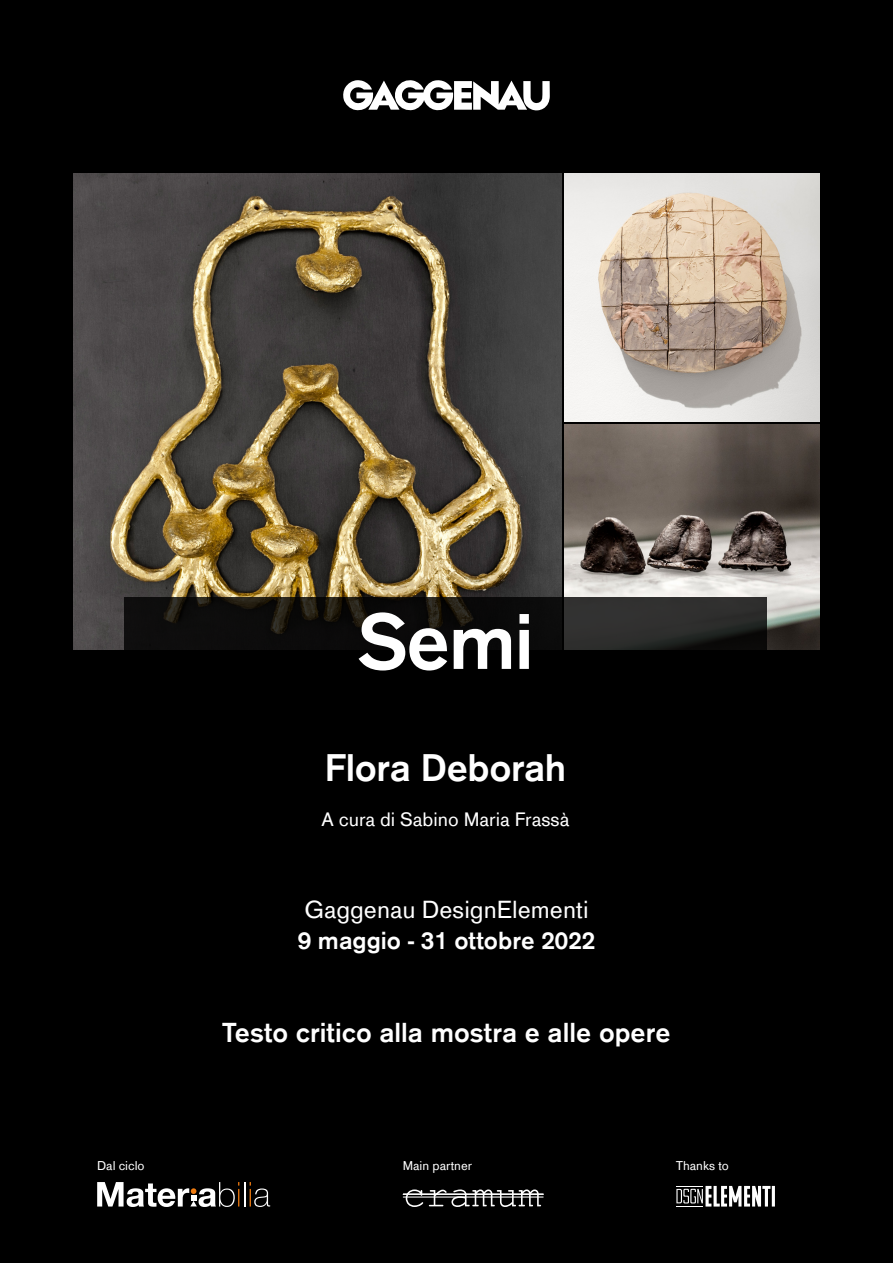
<style>
.page{position:relative;width:893px;height:1263px;background:#000}
.page>*{position:absolute;margin:0;border:0;box-sizing:border-box;transform-origin:0 0}
.t1{font:700 82.2px "Gaggenau";color:#fff}
.t2{font:700 39.9px "Gaggenau";letter-spacing:-.01em;color:#fff}
.t3{font:700 28.5px "Gaggenau";color:#fff}
.t4{font:25.65px "Gaggenau";color:#fff}
.t5{font:700 25.65px "Gaggenau";color:#fff}
.t6{font:20.25px "Gaggenau";color:#fff}
.t7{font:13.35px "Gaggenau";color:#fff}
</style>
<div class="page">
<img style="left:73px;top:173px;width:489px;height:476px">
<img style="left:564px;top:173px;width:255px;height:249px">
<img style="left:565px;top:424px;width:254px;height:225px">
<svg style="left:343px;top:80px;width:207px;height:31px"></svg>
<svg style="left:406px;top:1189px;width:135px;height:18px"></svg>
<hr style="left:403px;top:1194px;width:140px;height:1px;background:#fff">
<hr style="left:403px;top:1196px;width:140px;height:1px;background:#fff">
<svg style="left:97px;top:1182px;width:173px;height:25px"></svg>
<hr style="left:772px;top:1186px;width:3px;height:20px;background:#fff">
<svg style="left:676px;top:1186px;width:94px;height:21px"></svg>
<svg style="left:124px;top:597px;width:643px;height:53px;fill:#0d0d0c"></svg>
<h1 class="t1" style="left:357px;top:596px;width:178px">Semi</h1>
<h2 class="t2" style="left:325px;top:745px;width:243px">Flora Deborah</h2>
<p class="t6" style="left:322px;top:808px;width:249px">A cura di Sabino Maria Frassà</p>
<p class="t4" style="left:304px;top:895px;width:286px">Gaggenau DesignElementi</p>
<p class="t5" style="left:298px;top:926px;width:299px">9 maggio - 31 ottobre 2022</p>
<p class="t3" style="left:222px;top:1017px;width:450px">Testo critico alla mostra e alle opere</p>
<p class="t7" style="left:97px;top:1158px;width:49px">Dal ciclo</p>
<p class="t7" style="left:403px;top:1158px;width:71px">Main partner</p>
<p class="t7" style="left:676px;top:1158px;width:54px">Thanks to</p>
</div>
